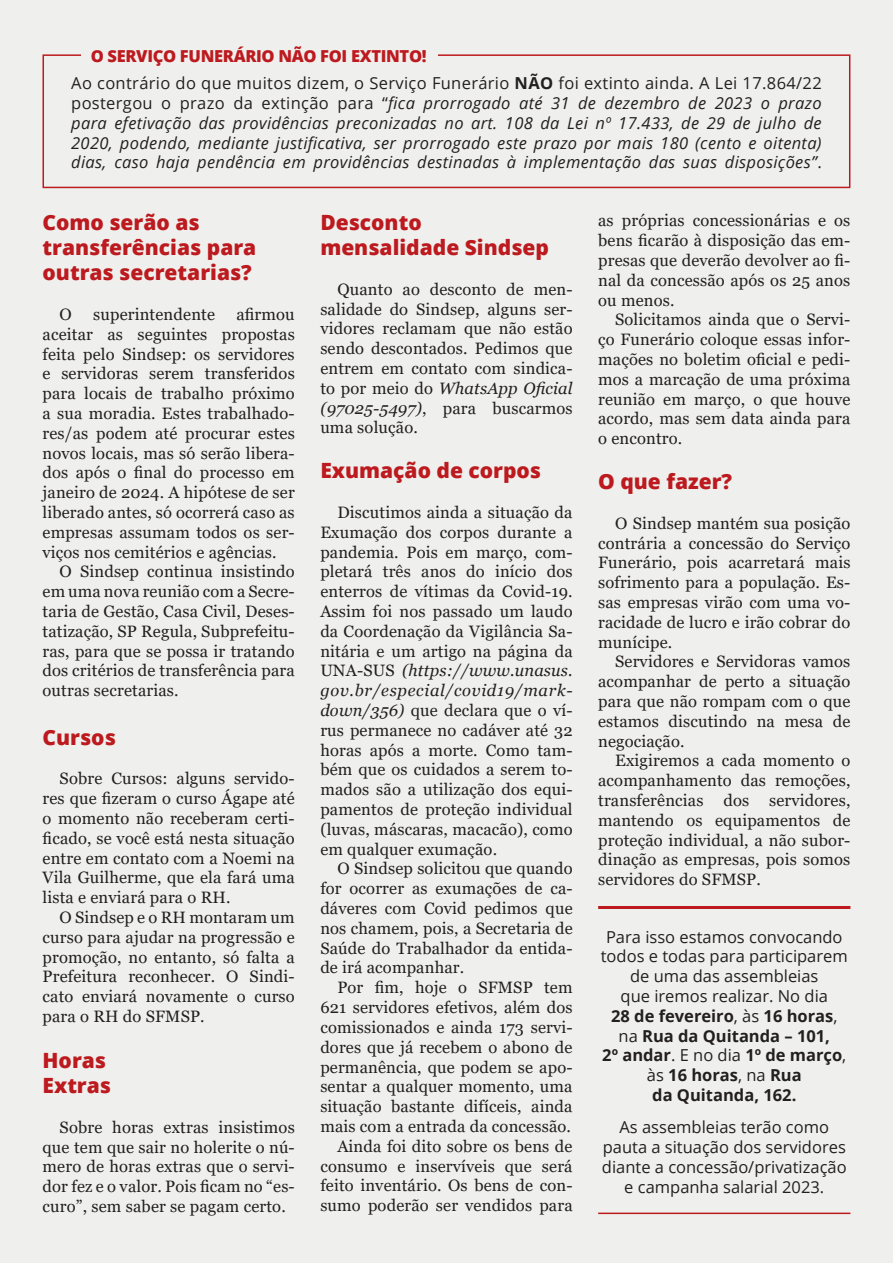
<style>
.page{position:relative;width:893px;height:1263px;background:#eff0ed}
.page>*{position:absolute;margin:0;border:0;box-sizing:border-box;transform-origin:0 0}
.t1{font:800 21px/25.2px "Open Sans";color:#bd1a1f}
.t2{font:16.5px/19.8px "Georgia";letter-spacing:.01em;color:#231f20;text-align:justify}
.t3{font:italic 16.5px/19.8px "Open Sans";letter-spacing:.02em;color:#231f20;text-align:justify}
.t4{font:16.5px/19.8px "Open Sans";color:#231f20;text-align:center}
.t5{font:800 16.5px "Open Sans";letter-spacing:-.02em;color:#bd1a1f}
.s1{font-style:normal}
.s2{font-weight:700;font-style:normal}
.s3{font-style:italic}
.s4{font-weight:700}
</style>
<div class="page">
<div style="left:43px;top:54px;width:807px;height:134px;border:2px solid #bd1a1f"></div>
<div style="left:81px;top:43px;width:356px;height:24px;background:#eff0ed"></div>
<hr style="left:598px;top:906px;width:252px;height:3px;background:#bd1a1f">
<hr style="left:598px;top:1212px;width:252px;height:2px;background:#bd1a1f">
<p class="t5" style="left:91px;top:43px;width:337px">O SERVIÇO FUNERÁRIO NÃO FOI EXTINTO!</p>
<p class="t3" style="left:71px;top:73px;width:752px"><span class="s1">Ao contrário do que muitos dizem, o Serviço Funerário</span> <span class="s2">NÃO</span> <span class="s1">foi extinto ainda. A Lei 17.864/22 postergou o prazo da extinção para “</span>fica prorrogado até 31 de dezembro de 2023 o prazo para efetivação das providências preconizadas no art. 108 da Lei nº 17.433, de 29 de julho de 2020, podendo, mediante justificativa, ser prorrogado este prazo por mais 180 (cento e oitenta) dias, caso haja pendência em providências destinadas à implementação das suas disposições”<span class="s1">.</span></p>
<p class="t1" style="left:43px;top:209px;width:215px">Como serão as transferências para outras secretarias?</p>
<p class="t2" style="left:60px;top:305px;width:14px">O</p>
<p class="t2" style="left:93px;top:305px;width:123px">superintendente</p>
<p class="t2" style="left:43px;top:305px;width:254px;text-indent:194px">afirmou aceitar as seguintes propostas feita pelo Sindsep: os servidores e servidoras serem transferidos para locais de trabalho próximo a sua moradia. Estes trabalhado&shy;res/as podem até procurar estes novos locais, mas só serão libera&shy;dos após o final do processo em janeiro de 2024. A hipótese de ser liberado antes, só ocorrerá caso as empresas assumam todos os ser&shy;viços nos cemitérios e agências.</p>
<p class="t2" style="left:43px;top:562px;width:254px;text-indent:17px">O Sindsep continua insistindo em uma nova reunião com a Secre&shy;taria de Gestão, Casa Civil, Deses&shy;tatização, SP Regula, Subprefeitu&shy;ras, para que se possa ir tratando dos critérios de transferência para outras secretarias.</p>
<p class="t1" style="left:43px;top:723px;width:75px">Cursos</p>
<p class="t2" style="left:43px;top:769px;width:254px;text-indent:17px">Sobre Cursos: alguns servido&shy;res que fizeram o curso Ágape até o momento não receberam certi&shy;ficado, se você está nesta situação entre em contato com a Noemi na Vila Guilherme, que ela fará uma lista e enviará para o RH.</p>
<p class="t2" style="left:43px;top:908px;width:254px;text-indent:17px">O Sindsep e o RH montaram um curso para ajudar na progressão e promoção, no entanto, só falta a Prefeitura reconhecer. O Sindi&shy;cato enviará novamente o curso para o RH do SFMSP.</p>
<p class="t1" style="left:43px;top:1047px;width:65px">Horas</p>
<p class="t1" style="left:43px;top:1072px;width:70px">Extras</p>
<p class="t2" style="left:43px;top:1117px;width:254px;text-indent:17px">Sobre horas extras insistimos que tem que sair no holerite o nú&shy;mero de horas extras que o servi&shy;dor fez e o valor. Pois ficam no “es&shy;curo”, sem saber se pagam certo.</p>
<p class="t1" style="left:320px;top:209px;width:230px">Desconto mensalidade Sindsep</p>
<p class="t2" style="left:320px;top:280px;width:254px;text-indent:17px">Quanto ao desconto de men&shy;salidade do Sindsep, alguns ser&shy;vidores reclamam que não estão sendo descontados. Pedimos que entrem em contato com sindica&shy;to por meio do <span class="s3">WhatsApp Oficial (97025-5497)</span>, para buscarmos uma solução.</p>
<p class="t1" style="left:320px;top:457px;width:222px">Exumação de corpos</p>
<p class="t2" style="left:320px;top:503px;width:254px;text-indent:17px">Discutimos ainda a situação da Exumação dos corpos durante a pandemia. Pois em março, com&shy;pletará três anos do início dos enterros de vítimas da Covid-19.<br>Assim foi nos passado um laudo da Coordenação da Vigilância Sa&shy;nitária e um artigo na página da UNA-SUS <span class="s3">(https://www.unasus. gov.br/especial/covid19/mark&shy;down/356)</span> que declara que o ví&shy;rus permanece no cadáver até 32 horas após a morte. Como tam&shy;bém que os cuidados a serem to&shy;mados são a utilização dos equi&shy;pamentos de proteção individual (luvas, máscaras, macacão), como em qualquer exumação.</p>
<p class="t2" style="left:320px;top:859px;width:254px;text-indent:17px">O Sindsep solicitou que quando for ocorrer as exumações de ca&shy;dáveres com Covid pedimos que nos chamem, pois, a Secretaria de Saúde do Trabalhador da entida&shy;de irá acompanhar.</p>
<p class="t2" style="left:320px;top:978px;width:254px;text-indent:17px">Por fim, hoje o SFMSP tem 621 servidores efetivos, além dos comissionados e ainda 173 servi&shy;dores que já recebem o abono de permanência, que podem se apo&shy;sentar a qualquer momento, uma situação bastante difíceis, ainda mais com a entrada da concessão.</p>
<p class="t2" style="left:320px;top:1136px;width:254px;text-indent:17px">Ainda foi dito sobre os bens de consumo e inservíveis que será feito inventário. Os bens de con&shy;sumo poderão ser vendidos para</p>
<p class="t2" style="left:598px;top:211px;width:254px">as próprias concessionárias e os bens ficarão à disposição das em&shy;presas que deverão devolver ao fi&shy;nal da concessão após os 25 anos ou menos.</p>
<p class="t2" style="left:598px;top:310px;width:254px;text-indent:17px">Solicitamos ainda que o Servi&shy;ço Funerário coloque essas infor&shy;mações no boletim oficial e pedi&shy;mos a marcação de uma próxima reunião em março, o que houve acordo, mas sem data ainda para o encontro.</p>
<p class="t1" style="left:598px;top:468px;width:136px">O que fazer?</p>
<p class="t2" style="left:598px;top:514px;width:254px;text-indent:17px">O Sindsep mantém sua posição contrária a concessão do Serviço Funerário, pois acarretará mais sofrimento para a população. Es&shy;sas empresas virão com uma vo&shy;racidade de lucro e irão cobrar do munícipe.</p>
<p class="t2" style="left:598px;top:652px;width:254px;text-indent:17px">Servidores e Servidoras vamos acompanhar de perto a situação para que não rompam com o que estamos discutindo na mesa de negociação.</p>
<p class="t2" style="left:598px;top:751px;width:254px;text-indent:17px">Exigiremos a cada momento o acompanhamento das remoções, transferências dos servidores, mantendo os equipamentos de proteção individual, a não subor&shy;dinação as empresas, pois somos servidores do SFMSP.</p>
<p class="t4" style="left:601px;top:926px;width:248px">Para isso estamos convocando todos e todas para participarem de uma das assembleias<br>que iremos realizar. No dia<br><span class="s4">28 de fevereiro</span>, às <span class="s4">16 horas</span>, na <span class="s4">Rua da Quitanda – 101,<br>2º andar</span>. E no dia <span class="s4">1º de março</span>, às <span class="s4">16 horas</span>, na <span class="s4">Rua<br>da Quitanda, 162.</span></p>
<p class="t4" style="left:602px;top:1117px;width:246px">As assembleias terão como pauta a situação dos servidores diante a concessão/privatização e campanha salarial 2023.</p>
</div>
